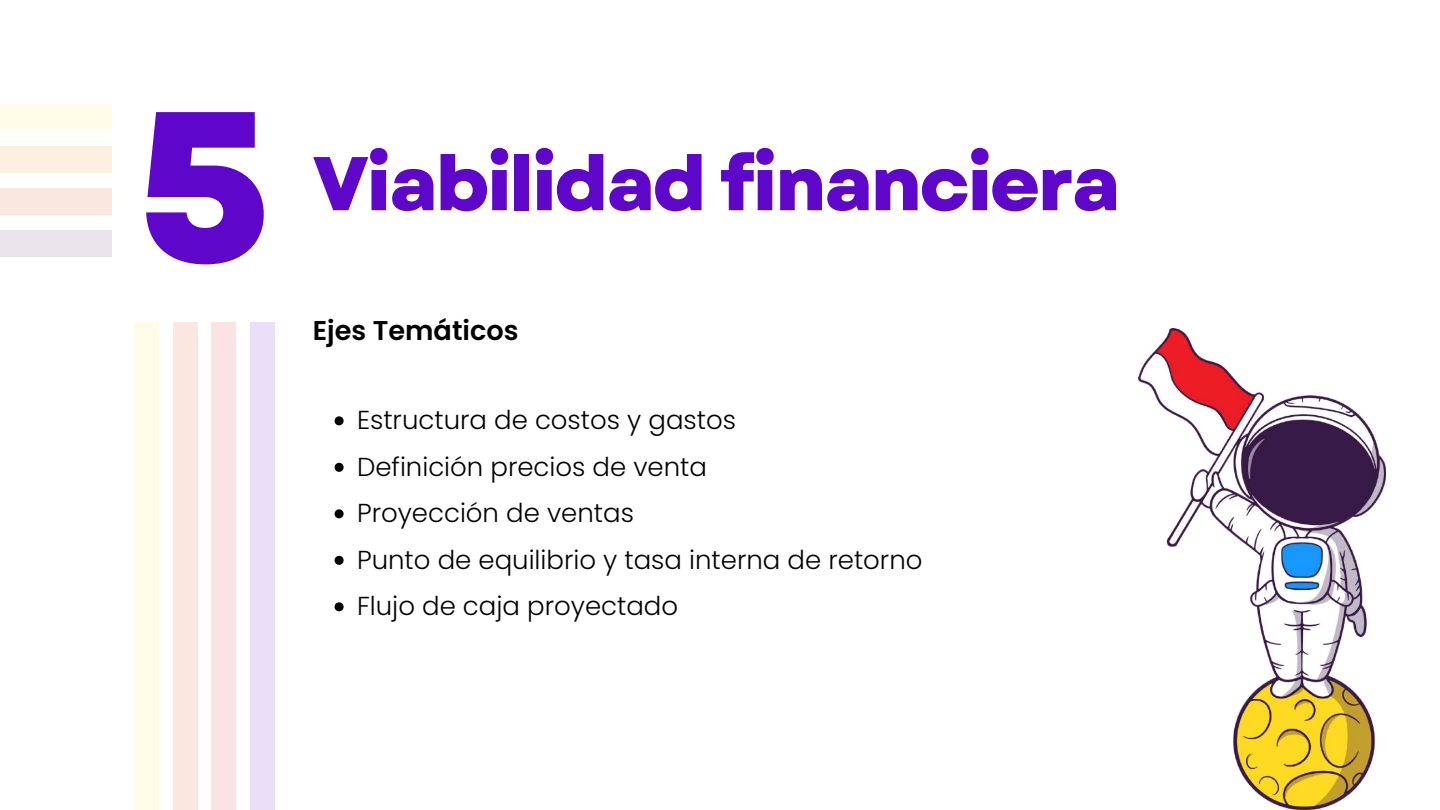
<style>
.page{position:relative;width:1440px;height:810px;background:#fff}
.page>*{position:absolute;margin:0;border:0;box-sizing:border-box;transform-origin:0 0}
.t1{font:800 213px "Garet";color:#5e07cb}
.t2{font:800 75.9px "Garet";letter-spacing:-.03em;color:#5e07cb}
.t3{font:600 27.1px "Poppins";color:#000}
.t4{font:300 26px/46.5px "Poppins";color:#000}
</style>
<div class="page">
<img style="left:1139px;top:328px;width:246px;height:482px">
<svg style="left:335px;top:416px;width:9px;height:9px"></svg>
<svg style="left:335px;top:463px;width:9px;height:9px"></svg>
<svg style="left:335px;top:509px;width:9px;height:9px"></svg>
<svg style="left:335px;top:556px;width:9px;height:9px"></svg>
<svg style="left:335px;top:602px;width:9px;height:9px"></svg>
<div style="left:251px;top:322px;width:24px;height:487px;background:#eadef8"></div>
<div style="left:212px;top:322px;width:24px;height:487px;background:#fbe3e3"></div>
<div style="left:173px;top:322px;width:24px;height:487px;background:#fae7e0"></div>
<div style="left:134px;top:322px;width:24px;height:487px;background:#fefce7"></div>
<div style="left:0;top:231px;width:112px;height:26px;background:#e9e3ec"></div>
<div style="left:0;top:189px;width:112px;height:26px;background:#fae7e0"></div>
<div style="left:0;top:146px;width:112px;height:27px;background:#fcf1e1"></div>
<div style="left:0;top:104px;width:112px;height:26px;background:#fefce7"></div>
<h1 class="t1" style="left:137px;top:33px;width:136px">5</h1>
<h2 class="t2" style="left:313px;top:129px;width:809px">Viabilidad financiera</h2>
<p class="t3" style="left:313px;top:311px;width:207px">Ejes Temáticos</p>
<p class="t4" style="left:357px;top:397px;width:567px">Estructura de costos y gastos<br>Definición precios de venta<br>Proyección de ventas<br>Punto de equilibrio y tasa interna de retorno<br>Flujo de caja proyectado</p>
</div>
